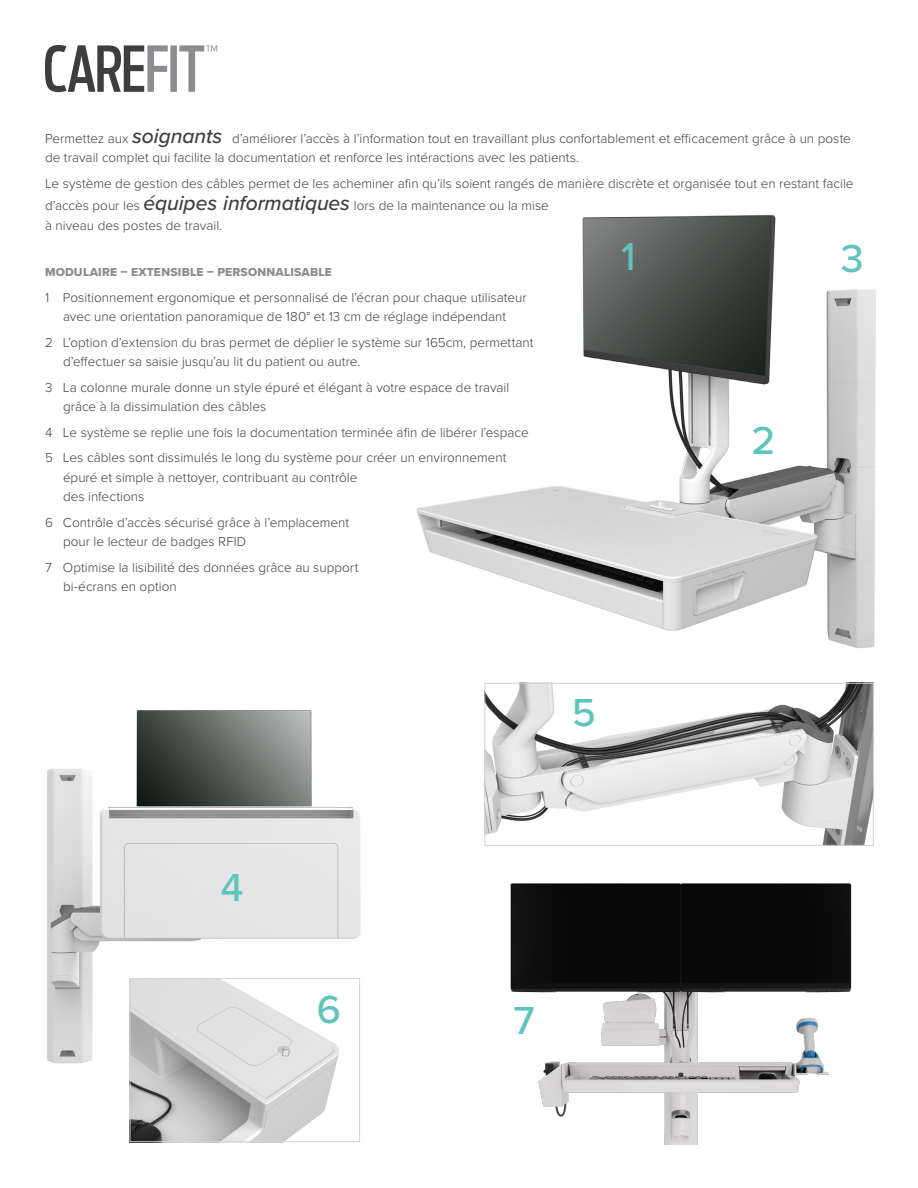
<style>
.page{position:relative;width:918px;height:1188px;background:#fff}
.page>*{position:absolute;margin:0;border:0;box-sizing:border-box;transform-origin:0 0}
.t1{font:500 40.5px "Proxima Nova";color:#5fc4bc}
.Bullets-sidebar{font:300 13.5px/19.5px "Proxima Nova";color:#3e3e3f}
.Bullets-sidebar-2{font:12px "Proxima Nova Extrabld";letter-spacing:.015em;color:#8a8c8f}
.s1{font-weight:500;font-style:italic;font-size:21px}
</style>
<div class="page">
<img style="left:416px;top:215px;width:460px;height:433px">
<img style="left:486px;top:685px;width:386px;height:159px">
<div style="left:484px;top:683px;width:390px;height:163px;border:1px solid #d1d2d4"></div>
<img style="left:47px;top:710px;width:314px;height:360px">
<img style="left:132px;top:980px;width:226px;height:160px">
<div style="left:130px;top:978px;width:230px;height:164px;border:1px solid #d1d2d4"></div>
<img style="left:510px;top:883px;width:342px;height:261px">
<svg style="left:45px;top:45px;width:172px;height:47px"></svg>
<p class="Bullets-sidebar" style="left:45px;top:128px;width:807px">Permettez aux <span class="s1">soignants</span> d’améliorer l’accès à l’information tout en travaillant plus confortablement et efficacement grâce à un poste de travail complet qui facilite la documentation et renforce les intéractions avec les patients.</p>
<p class="Bullets-sidebar" style="left:45px;top:171px;width:810px;line-height:22.5px">Le système de gestion des câbles permet de les acheminer afin qu’ils soient rangés de manière discrète et organisée tout en restant facile d’accès pour les <span class="s1">équipes informatiques</span> lors de la maintenance ou la mise</p>
<p class="Bullets-sidebar" style="left:45px;top:215px;width:179px">à niveau des postes de travail.</p>
<p class="Bullets-sidebar-2" style="left:45px;top:263px;width:288px">MODULAIRE – EXTENSIBLE – PERSONNALISABLE</p>
<p class="Bullets-sidebar" style="left:45px;top:287px;width:483px;text-align:center">1 Positionnement ergonomique et personnalisé de l’écran pour chaque utilisateur avec une orientation panoramique de 180° et 13 cm de réglage indépendant</p>
<p class="Bullets-sidebar" style="left:63px;top:332px;width:472px;text-indent:-18px">2 L’option d’extension du bras permet de déplier le système sur 165cm, permettant d’effectuer sa saisie jusqu’au lit du patient ou autre.</p>
<p class="Bullets-sidebar" style="left:63px;top:377px;width:448px;text-indent:-18px">3 La colonne murale donne un style épuré et élégant à votre espace de travail grâce à la dissimulation des câbles</p>
<p class="Bullets-sidebar" style="left:45px;top:422px;width:485px">4 Le système se replie une fois la documentation terminée afin de libérer l’espace</p>
<p class="Bullets-sidebar" style="left:63px;top:447px;width:445px;text-indent:-18px">5 Les câbles sont dissimulés le long du système pour créer un environnement épuré et simple à nettoyer, contribuant au contrôle<br>des infections</p>
<p class="Bullets-sidebar" style="left:63px;top:512px;width:288px;text-indent:-18px">6 Contrôle d’accès sécurisé grâce à l’emplacement pour le lecteur de badges RFID</p>
<p class="Bullets-sidebar" style="left:63px;top:557px;width:297px;text-indent:-18px">7 Optimise la lisibilité des données grâce au support bi-écrans en option</p>
<p class="t1" style="left:621px;top:226px;width:16px">1</p>
<p class="t1" style="left:841px;top:228px;width:24px">3</p>
<p class="t1" style="left:751px;top:410px;width:25px">2</p>
<p class="t1" style="left:221px;top:857px;width:25px">4</p>
<p class="t1" style="left:572px;top:682px;width:26px">5</p>
<p class="t1" style="left:317px;top:979px;width:26px">6</p>
<p class="t1" style="left:514px;top:991px;width:23px">7</p>
</div>
